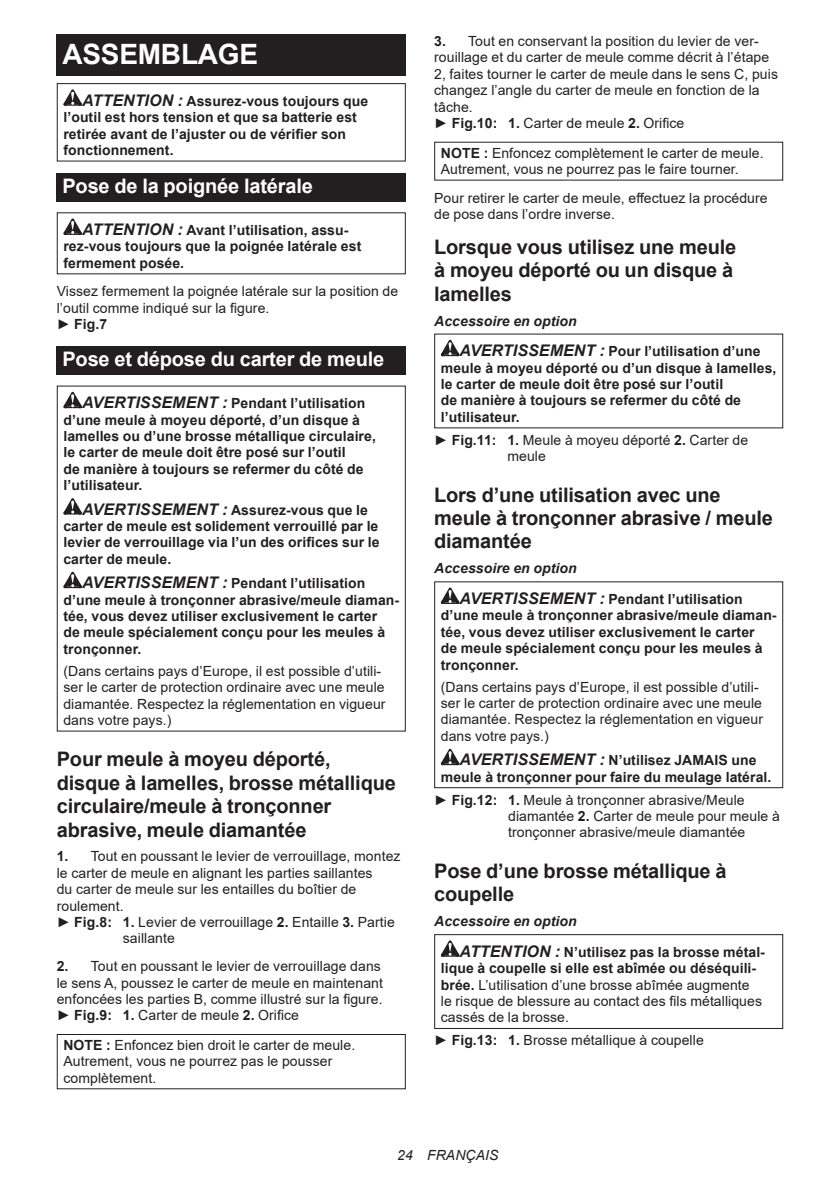
<style>
.page{position:relative;width:840px;height:1191px;background:#fff}
.page>*{position:absolute;margin:0;border:0;box-sizing:border-box;transform-origin:0 0}
.t1{font:700 28px "Arial";letter-spacing:-.01em;color:#fff}
.t2{font:700 20px/23.4px "Arial";letter-spacing:-.01em;color:#231f20}
.t3{font:700 20px "Arial";letter-spacing:-.01em;color:#fff}
.t4{font:14px/16.4px "Arial";letter-spacing:.005em;color:#231f20}
.t5{font:700 14px/16.4px "Arial";letter-spacing:.005em;color:#231f20}
.t6{font:italic 14px "Arial";letter-spacing:.005em;color:#231f20}
.s1{font-style:italic;font-size:16px}
.s2{font-weight:700}
.s3{font-style:italic}
</style>
<div class="page">
<div style="left:57px;top:34px;width:348px;height:41px;background:#231f20"></div>
<svg style="left:63px;top:89px;width:19px;height:17px"></svg>
<div style="left:57px;top:83px;width:348px;height:79px;border:1px solid #231f20"></div>
<div style="left:57px;top:173px;width:348px;height:28px;background:#231f20"></div>
<svg style="left:63px;top:218px;width:19px;height:17px"></svg>
<div style="left:57px;top:346px;width:348px;height:29px;background:#231f20"></div>
<svg style="left:63px;top:392px;width:19px;height:16px"></svg>
<svg style="left:63px;top:498px;width:19px;height:16px"></svg>
<svg style="left:63px;top:572px;width:19px;height:16px"></svg>
<div style="left:57px;top:1034px;width:348px;height:55px;border:1px solid #231f20"></div>
<svg style="left:440px;top:340px;width:19px;height:16px"></svg>
<svg style="left:440px;top:587px;width:19px;height:17px"></svg>
<svg style="left:440px;top:748px;width:19px;height:17px"></svg>
<div style="left:434px;top:581px;width:348px;height:207px;border:1px solid #231f20"></div>
<svg style="left:440px;top:940px;width:19px;height:16px"></svg>
<div style="left:434px;top:934px;width:348px;height:95px;border:1px solid #231f20"></div>
<h1 class="t1" style="left:62px;top:34px;width:197px">ASSEMBLAGE</h1>
<p class="t5" style="left:63px;top:93px;width:306px;text-indent:19px"><span class="s1">ATTENTION :</span> Assurez-vous toujours que l’outil est hors tension et que sa batterie est retirée avant de l’ajuster ou de vérifier son fonctionnement.</p>
<h2 class="t3" style="left:62px;top:172px;width:252px">Pose de la poignée latérale</h2>
<p class="t5" style="left:63px;top:222px;width:299px;text-indent:19px"><span class="s1">ATTENTION :</span> Avant l’utilisation, assu&shy;rez-vous toujours que la poignée latérale est fermement posée.</p>
<p class="t4" style="left:57px;top:283px;width:343px">Vissez fermement la poignée latérale sur la position de l’outil comme indiqué sur la figure.<br>► <span class="s2">Fig.7</span></p>
<h2 class="t3" style="left:62px;top:345px;width:323px">Pose et dépose du carter de meule</h2>
<p class="t5" style="left:63px;top:395px;width:314px;text-indent:19px"><span class="s1">AVERTISSEMENT :</span> Pendant l’utilisation d’une meule à moyeu déporté, d’un disque à lamelles ou d’une brosse métallique circulaire, le carter de meule doit être posé sur l’outil<br>de manière à toujours se refermer du côté de l’utilisateur.</p>
<p class="t5" style="left:63px;top:501px;width:317px;text-indent:19px"><span class="s1">AVERTISSEMENT :</span> Assurez-vous que le carter de meule est solidement verrouillé par le levier de verrouillage via l’un des orifices sur le carter de meule.</p>
<p class="t5" style="left:63px;top:575px;width:337px;text-indent:19px"><span class="s1">AVERTISSEMENT :</span> Pendant l’utilisation d’une meule à tronçonner abrasive/meule diaman&shy;tée, vous devez utiliser exclusivement le carter<br>de meule spécialement conçu pour les meules à tronçonner.</p>
<p class="t4" style="left:63px;top:662px;width:323px">(Dans certains pays d’Europe, il est possible d’utili&shy;ser le carter de protection ordinaire avec une meule diamantée. Respectez la réglementation en vigueur dans votre pays.)</p>
<h2 class="t2" style="left:57px;top:748px;width:340px">Pour meule à moyeu déporté, disque à lamelles, brosse métallique circulaire/meule à tronçonner abrasive, meule diamantée</h2>
<p class="t4" style="left:57px;top:848px;width:345px"><span class="s2">1.</span> Tout en poussant le levier de verrouillage, montez</p>
<p class="t4" style="left:57px;top:864px;width:317px">le carter de meule en alignant les parties saillantes</p>
<p class="t4" style="left:57px;top:881px;width:301px">du carter de meule sur les entailles du boîtier de</p>
<p class="t4" style="left:57px;top:897px;width:68px">roulement.</p>
<p class="t4" style="left:57px;top:913px;width:339px">► <span class="s2">Fig.8: 1.</span> Levier de verrouillage <span class="s2">2.</span> Entaille <span class="s2">3.</span> Partie</p>
<p class="t4" style="left:123px;top:930px;width:54px">saillante</p>
<p class="t4" style="left:57px;top:958px;width:327px"><span class="s2">2.</span> Tout en poussant le levier de verrouillage dans le sens A, poussez le carter de meule en maintenant enfoncées les parties B, comme illustré sur la figure. ► <span class="s2">Fig.9: 1.</span> Carter de meule <span class="s2">2.</span> Orifice</p>
<p class="t4" style="left:63px;top:1036px;width:293px"><span class="s2">NOTE :</span> Enfoncez bien droit le carter de meule.<br>Autrement, vous ne pourrez pas le pousser complètement.</p>
<p class="t4" style="left:434px;top:33px;width:345px"><span class="s2">3.</span> Tout en conservant la position du levier de ver&shy;rouillage et du carter de meule comme décrit à l’étape 2, faites tourner le carter de meule dans le sens C, puis changez l’angle du carter de meule en fonction de la tâche.<br>► <span class="s2">Fig.10: 1.</span> Carter de meule <span class="s2">2.</span> Orifice</p>
<p class="t4" style="left:440px;top:144px;width:324px"><span class="s2">NOTE :</span> Enfoncez complètement le carter de meule.<br>Autrement, vous ne pourrez pas le faire tourner.</p>
<p class="t4" style="left:434px;top:189px;width:335px">Pour retirer le carter de meule, effectuez la procédure de pose dans l’ordre inverse.</p>
<h2 class="t2" style="left:434px;top:235px;width:303px">Lorsque vous utilisez une meule à moyeu déporté ou un disque à lamelles</h2>
<p class="t5" style="left:459px;top:305px;width:302px;line-height:30.6px;text-indent:-25px"><span class="s3">Accessoire en option<br></span><span class="s1">AVERTISSEMENT :</span> Pour l’utilisation d’une</p>
<p class="t5" style="left:440px;top:359px;width:337px">meule à moyeu déporté ou d’un disque à lamelles, le carter de meule doit être posé sur l’outil<br>de manière à toujours se refermer du côté de l’utilisateur.</p>
<p class="t4" style="left:507px;top:431px;width:242px;text-indent:-73px">► <span class="s2">Fig.11: 1.</span> Meule à moyeu déporté <span class="s2">2.</span> Carter de meule</p>
<h2 class="t2" style="left:434px;top:483px;width:340px">Lors d’une utilisation avec une meule à tronçonner abrasive / meule diamantée</h2>
<p class="t5" style="left:459px;top:553px;width:284px;line-height:30.6px;text-indent:-25px"><span class="s3">Accessoire en option<br></span><span class="s1">AVERTISSEMENT :</span> Pendant l’utilisation</p>
<p class="t5" style="left:440px;top:607px;width:337px">d’une meule à tronçonner abrasive/meule diaman&shy;tée, vous devez utiliser exclusivement le carter<br>de meule spécialement conçu pour les meules à tronçonner.</p>
<p class="t4" style="left:440px;top:678px;width:323px">(Dans certains pays d’Europe, il est possible d’utili&shy;ser le carter de protection ordinaire avec une meule diamantée. Respectez la réglementation en vigueur dans votre pays.)</p>
<p class="t5" style="left:440px;top:752px;width:332px;text-align:center"><span class="s1">AVERTISSEMENT :</span> N’utilisez JAMAIS une meule à tronçonner pour faire du meulage latéral.</p>
<p class="t4" style="left:508px;top:791px;width:273px;text-indent:-74px">► <span class="s2">Fig.12: 1.</span> Meule à tronçonner abrasive/Meule diamantée <span class="s2">2.</span> Carter de meule pour meule à tronçonner abrasive/meule diamantée</p>
<h2 class="t2" style="left:434px;top:859px;width:293px">Pose d’une brosse métallique à coupelle</h2>
<p class="t5" style="left:459px;top:906px;width:306px;line-height:30.6px;text-indent:-25px"><span class="s3">Accessoire en option<br></span><span class="s1">ATTENTION :</span> N’utilisez pas la brosse métal-</p>
<p class="t4" style="left:440px;top:960px;width:322px"><span class="s2">lique à coupelle si elle est abîmée ou déséquili&shy;brée.</span> L’utilisation d’une brosse abîmée augmente le risque de blessure au contact des fils métalliques cassés de la brosse.</p>
<p class="t4" style="left:434px;top:1032px;width:271px">► <span class="s2">Fig.13: 1.</span> Brosse métallique à coupelle</p>
<p class="t6" style="left:397px;top:1146px;width:103px">24 FRANÇAIS</p>
</div>
